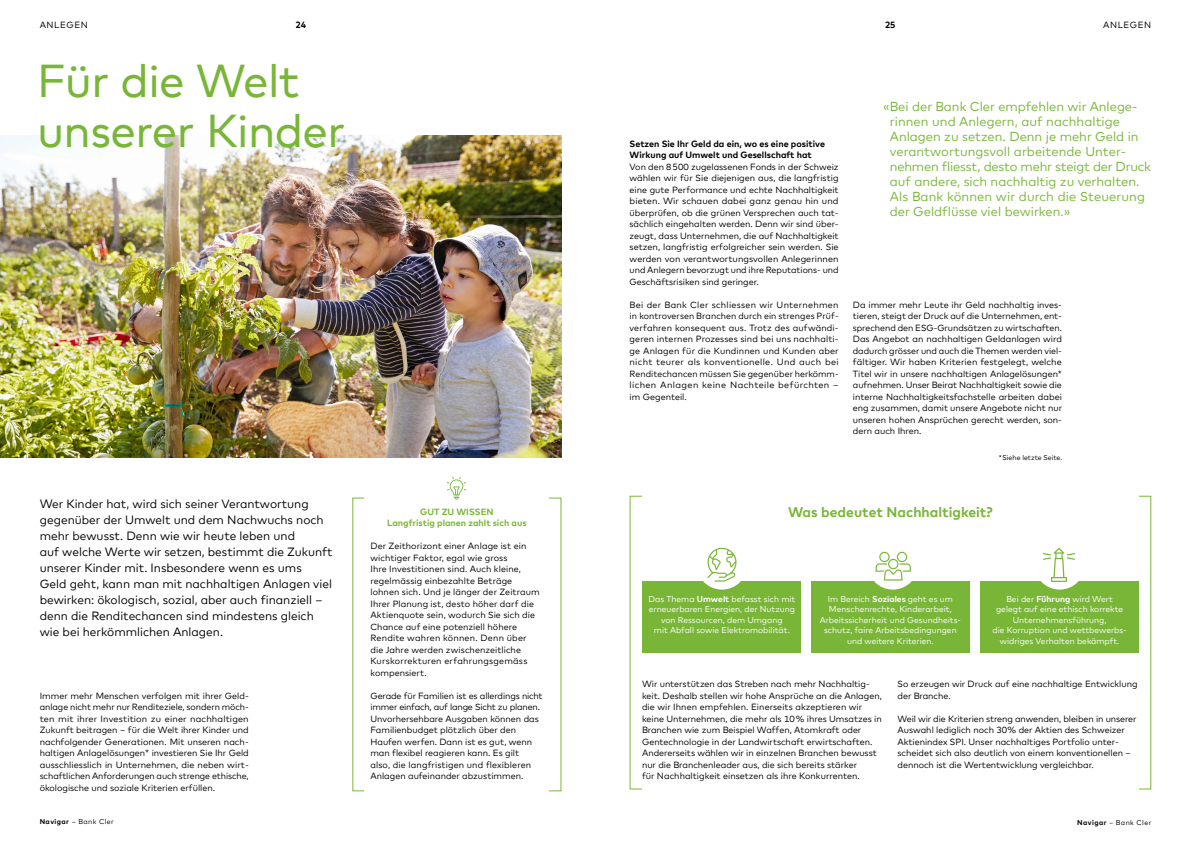
<style>
.page{position:relative;width:1191px;height:842px;background:#fff}
.page>*{position:absolute;margin:0;border:0;box-sizing:border-box;transform-origin:0 0}
.t1{font:46px/50px "Cler Mark Headline";color:#79b638}
.t2{font:700 14px "Cler Mark Text";color:#79b638}
.t3{font:13px/15px "Cler Mark Text";color:#79b638}
.t4{font:12px/16px "Cler Mark Text";color:#000}
.t5{font:9px/11.5px "Cler Mark Text";color:#000}
.t6{font:700 9px/11.5px "Cler Mark Text";color:#000}
.t7{font:700 9px/11.5px "Cler Mark Text";color:#79b638;text-align:center}
.t8{font:9px "Cler Mark Text";letter-spacing:.065em;color:#000}
.t9{font:8.5px/10.5px "Cler Mark Text";color:#fff;text-align:center}
.t10{font:7px "Cler Mark Text";letter-spacing:.06em;color:#000}
.t11{font:7px "Cler Mark Text";letter-spacing:.005em;color:#000}
.s1{font-weight:700}
</style>
<div class="page">
<img style="left:0;top:135px;width:561px;height:322px">
<img style="left:92px;top:5px;width:149px;height:267px;border-radius:50%">
<svg style="left:447px;top:477px;width:19px;height:23px"></svg>
<div style="left:643px;top:581px;width:158px;height:71px;background:#79b638"></div>
<div style="left:811px;top:581px;width:158px;height:71px;background:#79b638"></div>
<div style="left:980px;top:581px;width:158px;height:71px;background:#79b638"></div>
<div style="left:696px;top:538px;width:51px;height:52px;background:#fff;border-radius:50%"></div>
<svg style="left:707px;top:547px;width:30px;height:35px"></svg>
<div style="left:867px;top:538px;width:51px;height:52px;background:#fff;border-radius:50%"></div>
<svg style="left:875px;top:552px;width:36px;height:28px"></svg>
<div style="left:1034px;top:538px;width:51px;height:52px;background:#fff;border-radius:50%"></div>
<svg style="left:1043px;top:548px;width:32px;height:34px"></svg>
<p class="t6" style="left:295px;top:18px;width:12px">24</p>
<p class="t6" style="left:885px;top:18px;width:12px">25</p>
<p class="t8" style="left:40px;top:18px;width:50px">ANLEGEN</p>
<p class="t8" style="left:1103px;top:18px;width:50px">ANLEGEN</p>
<h1 class="t1" style="left:37px;top:52px;width:309px">Für die Welt unserer Kinder</h1>
<p class="t3" style="left:890px;top:98px;width:263px;text-indent:-7px">«Bei der Bank Cler empfehlen wir Anlege&shy;rinnen und Anlegern, auf nachhaltige Anlagen zu setzen. Denn je mehr Geld in verantwortungsvoll arbeitende Unter&shy;nehmen fliesst, desto mehr steigt der Druck auf andere, sich nachhaltig zu verhalten.<br>Als Bank können wir durch die Steuerung der Geldflüsse viel bewirken.»</p>
<p class="t6" style="left:629px;top:137px;width:197px">Setzen Sie Ihr Geld da ein, wo es eine positive<br>Wirkung auf Umwelt und Gesellschaft hat</p>
<p class="t5" style="left:629px;top:160px;width:211px;text-align:justify">Von den 8500 zugelassenen Fonds in der Schweiz wählen wir für Sie diejenigen aus, die langfristig eine gute Performance und echte Nachhaltigkeit bieten. Wir schauen dabei ganz genau hin und überprüfen, ob die grünen Versprechen auch tat&shy;sächlich eingehalten werden. Denn wir sind über&shy;zeugt, dass Unternehmen, die auf Nachhaltigkeit setzen, langfristig erfolgreicher sein werden. Sie werden von verantwortungsvollen Anlegerinnen und Anlegern bevorzugt und ihre Reputations- und Geschäftsrisiken sind geringer.</p>
<p class="t5" style="left:629px;top:298px;width:210px;text-align:justify">Bei der Bank Cler schliessen wir Unternehmen in kontroversen Branchen durch ein strenges Prüf&shy;verfahren konsequent aus. Trotz des aufwändi&shy;geren internen Prozesses sind bei uns nachhalti&shy;ge Anlagen für die Kundinnen und Kunden aber nicht teurer als konventionelle. Und auch bei Renditechancen müssen Sie gegenüber herkömm&shy;lichen Anlagen keine Nachteile befürchten – im Gegenteil.</p>
<p class="t5" style="left:853px;top:298px;width:211px;text-align:justify">Da immer mehr Leute ihr Geld nachhaltig inves&shy;tieren, steigt der Druck auf die Unternehmen, ent&shy;sprechend den ESG-Grundsätzen zu wirtschaften.<br>Das Angebot an nachhaltigen Geldanlagen wird dadurch grösser und auch die Themen werden viel&shy;fältiger. Wir haben Kriterien festgelegt, welche Titel wir in unsere nachhaltigen Anlagelösungen* aufnehmen. Unser Beirat Nachhaltigkeit sowie die interne Nachhaltigkeitsfachstelle arbeiten dabei eng zusammen, damit unsere Angebote nicht nur unseren hohen Ansprüchen gerecht werden, son&shy;dern auch Ihren.</p>
<p class="t4" style="left:40px;top:495px;width:294px">Wer Kinder hat, wird sich seiner Verantwortung gegenüber der Umwelt und dem Nachwuchs noch mehr bewusst. Denn wie wir heute leben und<br>auf welche Werte wir setzen, bestimmt die Zukunft unserer Kinder mit. Insbesondere wenn es ums<br>Geld geht, kann man mit nachhaltigen Anlagen viel bewirken: ökologisch, sozial, aber auch finanziell – denn die Renditechancen sind mindestens gleich wie bei herkömmlichen Anlagen.</p>
<p class="t5" style="left:40px;top:689px;width:211px;text-align:justify">Immer mehr Menschen verfolgen mit ihrer Geld&shy;anlage nicht mehr nur Renditeziele, sondern möch&shy;ten mit ihrer Investition zu einer nachhaltigen Zukunft beitragen – für die Welt ihrer Kinder und nachfolgender Generationen. Mit unseren nach&shy;haltigen Anlagelösungen* investieren Sie Ihr Geld ausschliesslich in Unternehmen, die neben wirt&shy;schaftlichen Anforderungen auch strenge ethische, ökologische und soziale Kriterien erfüllen.</p>
<p class="t10" style="left:40px;top:817px;width:76px"><span class="s1">Navigar</span> – Bank Cler</p>
<p class="t7" style="left:387px;top:505px;width:141px">GUT ZU WISSEN<br>Langfristig planen zahlt sich aus</p>
<p class="t5" style="left:370px;top:540px;width:171px">Der Zeithorizont einer Anlage ist ein wichtiger Faktor, egal wie gross<br>Ihre Investitionen sind. Auch kleine, regelmässig einbezahlte Beträge lohnen sich. Und je länger der Zeitraum Ihrer Planung ist, desto höher darf die Aktienquote sein, wodurch Sie sich die Chance auf eine potenziell höhere Rendite wahren können. Denn über die Jahre werden zwischenzeitliche Kurskorrekturen erfahrungsgemäss kompensiert.</p>
<p class="t5" style="left:370px;top:689px;width:173px">Gerade für Familien ist es allerdings nicht immer einfach, auf lange Sicht zu planen.<br>Unvorhersehbare Ausgaben können das Familienbudget plötzlich über den Haufen werfen. Dann ist es gut, wenn man flexibel reagieren kann. Es gilt<br>also, die langfristigen und flexibleren Anlagen aufeinander abzustimmen.</p>
<p class="t11" style="left:998px;top:452px;width:65px">*Siehe letzte Seite.</p>
<h2 class="t2" style="left:788px;top:501px;width:206px">Was bedeutet Nachhaltigkeit?</h2>
<p class="t9" style="left:648px;top:593px;width:148px">Das Thema <span class="s1">Umwelt</span> befasst sich mit erneuerbaren Energien, der Nutzung von Ressourcen, dem Umgang<br>mit Abfall sowie Elektromobilität.</p>
<p class="t9" style="left:819px;top:593px;width:143px">Im Bereich <span class="s1">Soziales</span> geht es um<br>Menschenrechte, Kinderarbeit,<br>Arbeitssicherheit und Gesundheits&shy;schutz, faire Arbeitsbedingungen und weitere Kriterien.</p>
<p class="t9" style="left:992px;top:593px;width:135px">Bei der <span class="s1">Führung</span> wird Wert gelegt auf eine ethisch korrekte<br>Unternehmensführung,<br>die Korruption und wettbewerbs&shy;widriges Verhalten bekämpft.</p>
<p class="t5" style="left:642px;top:678px;width:241px">Wir unterstützen das Streben nach mehr Nachhaltig&shy;keit. Deshalb stellen wir hohe Ansprüche an die Anlagen, die wir Ihnen empfehlen. Einerseits akzeptieren wir keine Unternehmen, die mehr als 10% ihres Umsatzes in Branchen wie zum Beispiel Waffen, Atomkraft oder Gentechnologie in der Landwirtschaft erwirtschaften.<br>Andererseits wählen wir in einzelnen Branchen bewusst nur die Branchenleader aus, die sich bereits stärker<br>für Nachhaltigkeit einsetzen als ihre Konkurrenten.</p>
<p class="t5" style="left:897px;top:678px;width:242px">So erzeugen wir Druck auf eine nachhaltige Entwicklung der Branche.</p>
<p class="t5" style="left:897px;top:712px;width:240px">Weil wir die Kriterien streng anwenden, bleiben in unserer Auswahl lediglich noch 30% der Aktien des Schweizer Aktienindex SPI. Unser nachhaltiges Portfolio unter&shy;scheidet sich also deutlich von einem konventionellen – dennoch ist die Wertentwicklung vergleichbar.</p>
<p class="t10" style="left:1077px;top:817px;width:76px"><span class="s1">Navigar</span> – Bank Cler</p>
</div>
